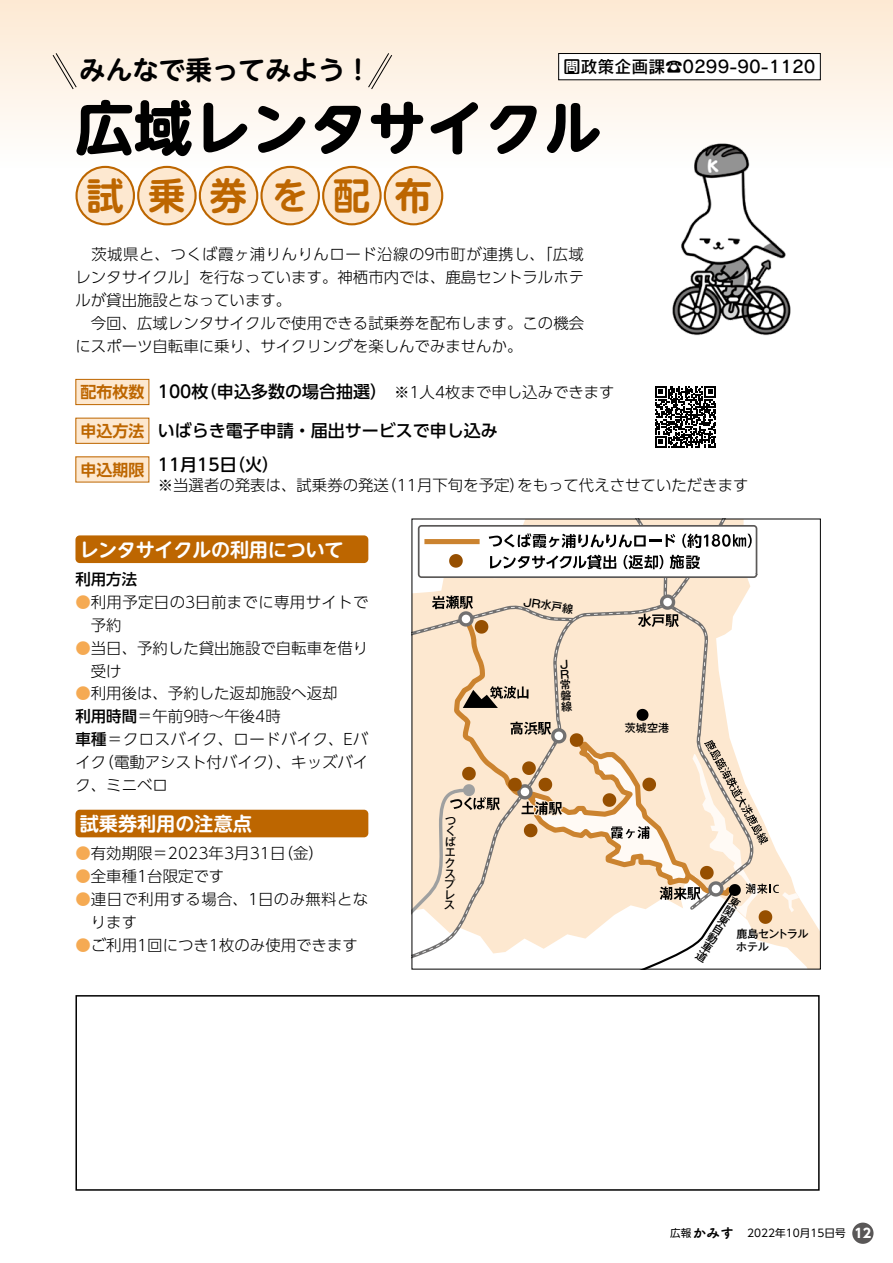
<style>
.page{position:relative;width:893px;height:1263px;background:#fff}
.page>*{position:absolute;margin:0;border:0;box-sizing:border-box;transform-origin:0 0}
.t1{font:700 58.5px "UD Shin M Go Pr 6";color:#000}
.t2{font:700 37.2px "UD Shin M Go Pr 6 De";color:#bd6600}
.t3{font:700 26.55px "UD Shin M Go Pr 6 De";color:#000}
.t4{font:700 19.2px "UD Shin M Go Pr 6 De";letter-spacing:-.01em;color:#fff}
.t5{font:500 16.95px "UD Shin Go Pr 6";color:#000}
.t6{font:16.95px "Rodin Pro DB";color:#000}
.t7{font:700 15.9px "UD Shin Go Pr 6 De";color:#bd6600}
.t8{font:300 15.45px/22.8px "UD Shin Go Pr 6";color:#000}
.t9{font:300 15.45px/22.8px "UD Shin Go Pr 6";letter-spacing:.025em;color:#000}
.t10{font:300 15.45px "UD Shin Go Pr 6";letter-spacing:.03em;color:#000}
.t11{font:500 15.45px "UD Shin Go Pro";color:#000}
.t12{font:13.8px "Tsuku A Rd Gothic Std E";color:#000}
.t13{font:700 12.75px "UD Shin Go Pro";color:#fff}
.t14{font:500 11.1px/10.5px "Gothic MB101 Pr 5";letter-spacing:-.02em;color:#000;text-align:justify}
.t15{font:500 11.1px "Gothic MB101 Pr 5";letter-spacing:-.055em;color:#000}
.t16{font:10.65px "UD Shin Go Pro";color:#000}
.s1{font-weight:300;font-size:15.45px}
.s2{color:#f5aa53}
.s3{font-family:"UD Shin Go Pro";font-weight:500}
.s4{font-family:"UD Shin Go Pr 6";font-size:10.65px}
</style>
<div class="page">
<div style="left:75px;top:995px;width:745px;height:196px;border:2px solid #000"></div>
<svg style="left:432px;top:521px;width:387px;height:446px"></svg>
<svg style="left:417px;top:524px;width:342px;height:55px"></svg>
<svg style="left:414px;top:592px;width:385px;height:375px"></svg>
<div style="left:0;top:0;width:893px;height:168px;background:linear-gradient(to bottom,#fce9d3,#fefefd)"></div>
<div style="left:77px;top:167px;width:57px;height:57px;background:#fde8d0;border-radius:50%"></div>
<div style="left:75px;top:166px;width:60px;height:59px;border:2px solid #bd6600;border-radius:50%"></div>
<div style="left:138px;top:167px;width:58px;height:57px;background:#fde8d0;border-radius:50%"></div>
<div style="left:137px;top:166px;width:60px;height:59px;border:2px solid #bd6600;border-radius:50%"></div>
<div style="left:200px;top:167px;width:57px;height:57px;background:#fde8d0;border-radius:50%"></div>
<div style="left:199px;top:166px;width:59px;height:59px;border:2px solid #bd6600;border-radius:50%"></div>
<div style="left:261px;top:167px;width:58px;height:57px;background:#fde8d0;border-radius:50%"></div>
<div style="left:260px;top:166px;width:60px;height:59px;border:2px solid #bd6600;border-radius:50%"></div>
<div style="left:323px;top:167px;width:58px;height:57px;background:#fde8d0;border-radius:50%"></div>
<div style="left:322px;top:166px;width:60px;height:59px;border:2px solid #bd6600;border-radius:50%"></div>
<div style="left:385px;top:167px;width:57px;height:57px;background:#fde8d0;border-radius:50%"></div>
<div style="left:384px;top:166px;width:59px;height:59px;border:2px solid #bd6600;border-radius:50%"></div>
<div style="left:559px;top:54px;width:261px;height:26px;background:#fff"></div>
<div style="left:558px;top:53px;width:263px;height:27px;border:1px solid #000"></div>
<div style="left:75px;top:535px;width:293px;height:28px;background:#bd6600;border-radius:4px"></div>
<div style="left:75px;top:810px;width:293px;height:27px;background:#bd6600;border-radius:4px"></div>
<svg style="left:655px;top:386px;width:61px;height:62px"></svg>
<div style="left:76px;top:379px;width:73px;height:26px;background:#fde8d0"></div>
<div style="left:75px;top:379px;width:74px;height:26px;border:1px solid #bd6600"></div>
<div style="left:76px;top:418px;width:73px;height:25px;background:#fde8d0"></div>
<div style="left:75px;top:418px;width:74px;height:26px;border:1px solid #bd6600"></div>
<div style="left:76px;top:457px;width:73px;height:25px;background:#fde8d0"></div>
<svg style="left:52px;top:52px;width:25px;height:38px"></svg>
<svg style="left:368px;top:52px;width:25px;height:38px"></svg>
<img style="left:663px;top:140px;width:132px;height:196px">
<div style="left:852px;top:1222px;width:21px;height:22px;background:#595757;border-radius:50%"></div>
<h3 class="t3" style="left:79px;top:47px;width:294px">みんなで乗ってみよう!</h3>
<p class="t6" style="left:563px;top:56px;width:254px">問政策企画課☎0299-90-1120</p>
<h1 class="t1" style="left:75px;top:77px;width:528px">広域レンタサイクル</h1>
<h2 class="t2" style="left:87px;top:164px;width:39px">試</h2>
<h2 class="t2" style="left:148px;top:164px;width:39px">乗</h2>
<h2 class="t2" style="left:210px;top:164px;width:39px">券</h2>
<h2 class="t2" style="left:272px;top:164px;width:39px">を</h2>
<h2 class="t2" style="left:333px;top:164px;width:39px">配</h2>
<h2 class="t2" style="left:395px;top:164px;width:39px">布</h2>
<p class="t8" style="left:75px;top:242px;width:510px">　茨城県と、つくば霞ヶ浦りんりんロード沿線の9市町が連携し、「広域レンタサイクル」を行なっています。神栖市内では、鹿島セントラルホテルが貸出施設となっています。<br>　今回、広域レンタサイクルで使用できる試乗券を配布します。この機会にスポーツ自転車に乗り、サイクリングを楽しんでみませんか。</p>
<p class="t7" style="left:80px;top:379px;width:65px">配布枚数</p>
<p class="t5" style="left:158px;top:378px;width:458px">100 （枚申込多数の場合抽選） <span class="s1">※1人4枚まで申し込みできます</span></p>
<p class="t7" style="left:80px;top:418px;width:65px">申込方法</p>
<p class="t5" style="left:158px;top:417px;width:342px">いばらき電子申請・届出サービスで申し込み</p>
<p class="t7" style="left:80px;top:457px;width:65px">申込期限</p>
<p class="t5" style="left:158px;top:451px;width:123px">11月15 （日火(</p>
<p class="t8" style="left:517px;top:473px;width:233px">をもって代えさせていただきます</p>
<p class="t8" style="left:381px;top:473px;width:145px">（11月下旬を予定）</p>
<p class="t8" style="left:158px;top:473px;width:233px">※当選者の発表は、試乗券の発送</p>
<p class="t4" style="left:79px;top:533px;width:266px">レンタサイクルの利用について</p>
<p class="t11" style="left:75px;top:567px;width:63px">利用方法</p>
<p class="t9" style="left:91px;top:590px;width:279px;text-indent:-15px"><span class="s2">●</span>利用予定日の3日前までに専用サイトで予約</p>
<p class="t8" style="left:91px;top:636px;width:279px;text-indent:-15px"><span class="s2">●</span>当日、予約した貸出施設で自転車を借り受け</p>
<p class="t8" style="left:75px;top:682px;width:264px"><span class="s2">●</span>利用後は、予約した返却施設へ返却</p>
<p class="t8" style="left:75px;top:704px;width:207px"><span class="s3">利用時間</span>＝午前9時～午後4時</p>
<p class="t10" style="left:75px;top:727px;width:294px"><span class="s3">車種</span>＝クロスバイク、ロードバイク、Eバ</p>
<p class="t8" style="left:99px;top:750px;width:271px">（電動アシスト付バイク）、キッズバイ</p>
<p class="t8" style="left:75px;top:750px;width:94px">イク<br>ク、ミニベロ</p>
<p class="t4" style="left:80px;top:807px;width:174px">試乗券利用の注意点</p>
<p class="t8" style="left:75px;top:842px;width:250px"><span class="s2">●</span>有効期限＝2023年3月31 （日金(</p>
<p class="t8" style="left:75px;top:864px;width:150px"><span class="s2">●</span>全車種1台限定です</p>
<p class="t9" style="left:91px;top:887px;width:279px;text-indent:-15px"><span class="s2">●</span>連日で利用する場合、1日のみ無料となります</p>
<p class="t8" style="left:75px;top:933px;width:284px"><span class="s2">●</span>ご利用1回につき1枚のみ使用できます</p>
<p class="t14" style="left:445px;top:814px;width:7px;rotate:1deg">つくばエクスプレス</p>
<p class="t14" style="left:523px;top:595px;width:53px;rotate:8deg">ＪＲ水戸線</p>
<p class="t14" style="left:558px;top:658px;width:7px;rotate:-3deg">ＪＲ常磐線</p>
<p class="t14" style="left:625px;top:722px;width:46px">茨城空港</p>
<p class="t14" style="left:733px;top:894px;width:7px;rotate:32deg">東関東自動車道</p>
<p class="t15" style="left:736px;top:924px;width:74px">鹿島セントラル</p>
<p class="t14" style="left:736px;top:940px;width:34px">ホテル</p>
<p class="t12" style="left:670px;top:1222px;width:65px"><span class="s4">広報</span>かみす</p>
<p class="t16" style="left:747px;top:1224px;width:100px">2022年10月15日号</p>
<p class="t13" style="left:854px;top:1223px;width:18px">12</p>
</div>
